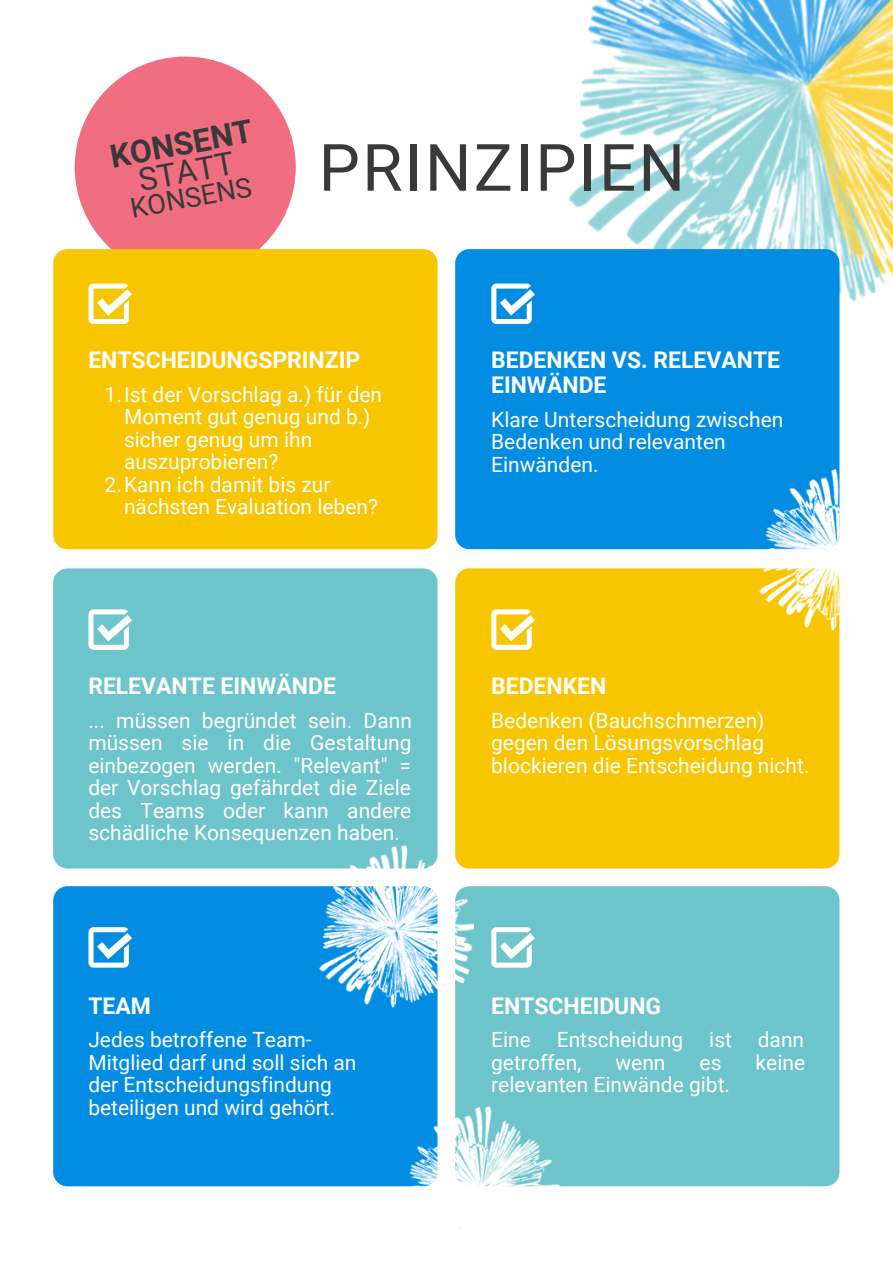
<style>
.page{position:relative;width:893px;height:1264px;background:#fff}
.page>*{position:absolute;margin:0;border:0;box-sizing:border-box;transform-origin:0 0}
.t1{font:65.25px "Roboto";letter-spacing:.035em;color:#393939}
.t2{font:700 31.8px "Roboto";color:#393939}
.t3{font:31.8px "Roboto";color:#393939}
.t4{font:27.3px "Roboto";color:#393939}
.t5{font:700 22.95px/24.8px "Roboto";color:#fff}
.t6{font:21px/22.5px "Roboto";color:#fff}
</style>
<div class="page">
<div style="left:75px;top:57px;width:221px;height:220px;background:#f16e81;border-radius:50%"></div>
<div style="left:53px;top:249px;width:384px;height:300px;background:#f8c501;border-radius:14px"></div>
<div style="left:53px;top:568px;width:384px;height:300px;background:#6dc4cb;border-radius:14px"></div>
<div style="left:53px;top:886px;width:384px;height:300px;background:#028de2;border-radius:14px"></div>
<img style="left:568px;top:0;width:324px;height:324px">
<div style="left:455px;top:249px;width:384px;height:300px;background:#028de2;border-radius:14px"></div>
<div style="left:455px;top:568px;width:384px;height:300px;background:#f8c501;border-radius:14px"></div>
<div style="left:455px;top:886px;width:384px;height:300px;background:#6dc4cb;border-radius:14px"></div>
<svg style="left:88px;top:283px;width:44px;height:41px"></svg>
<svg style="left:88px;top:609px;width:44px;height:41px"></svg>
<svg style="left:88px;top:927px;width:44px;height:40px"></svg>
<svg style="left:491px;top:283px;width:44px;height:41px"></svg>
<svg style="left:491px;top:609px;width:44px;height:41px"></svg>
<svg style="left:491px;top:927px;width:44px;height:40px"></svg>
<img style="left:758px;top:464px;width:122px;height:169px">
<img style="left:319px;top:844px;width:155px;height:166px">
<img style="left:402px;top:1102px;width:162px;height:127px">
<h2 class="t2" style="left:107px;top:138px;width:146px;rotate:-10deg">KONSENT</h2>
<h2 class="t3" style="left:136px;top:162px;width:98px;rotate:-10deg">STATT</h2>
<h3 class="t4" style="left:128px;top:192px;width:124px;rotate:-10deg">KONSENS</h3>
<h1 class="t1" style="left:319px;top:130px;width:368px">PRINZIPIEN</h1>
<p class="t5" style="left:88px;top:348px;width:273px">ENTSCHEIDUNGSPRINZIP</p>
<p class="t6" style="left:105px;top:383px;width:279px">1.Ist der Vorschlag a.) für den</p>
<p class="t6" style="left:124px;top:406px;width:248px">Moment gut genug und b.)</p>
<p class="t6" style="left:124px;top:428px;width:190px">sicher genug um ihn</p>
<p class="t6" style="left:124px;top:451px;width:156px">auszuprobieren?</p>
<p class="t6" style="left:105px;top:473px;width:227px">2.Kann ich damit bis zur</p>
<p class="t6" style="left:124px;top:496px;width:255px">nächsten Evaluation leben?</p>
<p class="t5" style="left:88px;top:674px;width:249px">RELEVANTE EINWÄNDE</p>
<p class="t6" style="left:88px;top:709px;width:325px;text-align:justify">... müssen begründet sein. Dann müssen sie in die Gestaltung einbezogen werden. "Relevant" = der Vorschlag gefährdet die Ziele des Teams oder kann andere schädliche Konsequenzen haben.</p>
<p class="t5" style="left:88px;top:993px;width:64px">TEAM</p>
<p class="t6" style="left:88px;top:1028px;width:269px">Jedes betroffene Team-<br>Mitglied darf und soll sich an der Entscheidungsfindung beteiligen und wird gehört.</p>
<p class="t5" style="left:491px;top:348px;width:290px">BEDENKEN VS. RELEVANTE<br>EINWÄNDE</p>
<p class="t6" style="left:491px;top:408px;width:293px">Klare Unterscheidung zwischen<br>Bedenken und relevanten<br>Einwänden.</p>
<p class="t5" style="left:491px;top:674px;width:117px">BEDENKEN</p>
<p class="t6" style="left:491px;top:709px;width:320px">Bedenken (Bauchschmerzen) gegen den Lösungsvorschlag blockieren die Entscheidung nicht.</p>
<p class="t5" style="left:491px;top:993px;width:171px">ENTSCHEIDUNG</p>
<p class="t6" style="left:491px;top:1028px;width:314px">Eine Entscheidung ist dann getroffen,</p>
<p class="t6" style="left:615px;top:1051px;width:51px">wenn</p>
<p class="t6" style="left:699px;top:1051px;width:23px">es</p>
<p class="t6" style="left:755px;top:1051px;width:51px">keine</p>
<p class="t6" style="left:491px;top:1073px;width:240px">relevanten Einwände gibt.</p>
</div>
